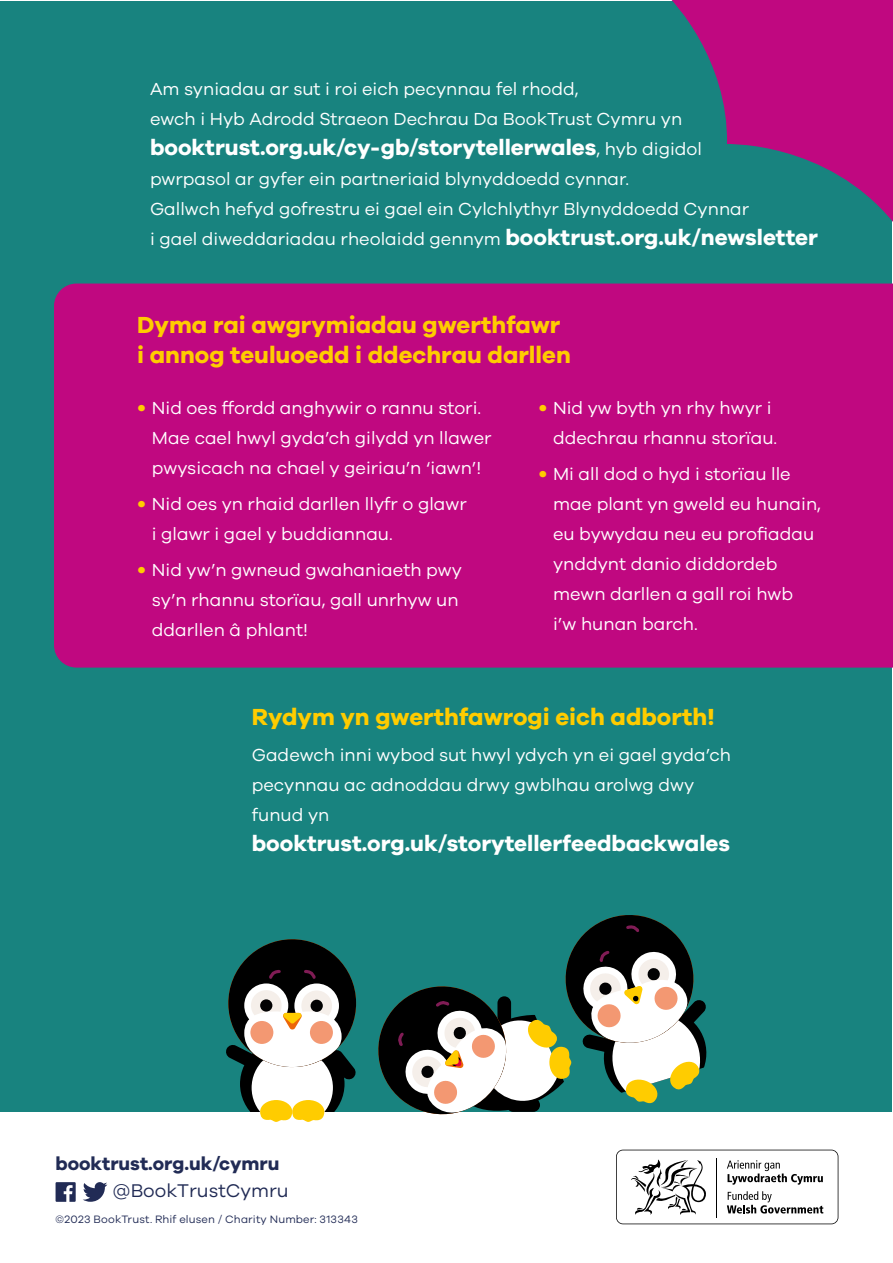
<style>
.page{position:relative;width:893px;height:1263px;background:#fff}
.page>*{position:absolute;margin:0;border:0;box-sizing:border-box;transform-origin:0 0}
.t1{font:700 24px/30px "Galano Grotesque";color:#fc0}
.t2{font:700 22.5px "Galano Grotesque";color:#fff}
.t3{font:700 18.9px "Galano Grotesque";color:#212b55}
.t4{font:18.9px "Galano Grotesque";color:#212b55}
.t5{font:18px/30px "Galano Grotesque";color:#fff}
.t6{font:11.1px "Galano Grotesque";letter-spacing:.01em;color:#212b55}
.s1{font-weight:400;font-size:18px}
.s2{font-weight:700;font-size:22.5px}
.s3{font-size:22.5px;color:#fc0}
</style>
<div class="page">
<div style="left:1px;top:1px;width:891px;height:1110px;background:#18837f"></div>
<div style="left:54px;top:284px;width:839px;height:384px;background:#c00880"></div>
<svg style="left:671px;top:0;width:222px;height:222px;fill:#c00880"></svg>
<svg style="left:225px;top:939px;width:132px;height:183px"></svg>
<svg style="left:56px;top:1182px;width:20px;height:20px"></svg>
<svg style="left:83px;top:1182px;width:24px;height:20px"></svg>
<svg style="left:370px;top:915px;width:468px;height:309px"></svg>
<p class="t5" style="left:150px;top:74px;width:534px">Am syniadau ar sut i roi eich pecynnau fel rhodd,<br>ewch i Hyb Adrodd Straeon Dechrau Da BookTrust Cymru yn</p>
<p class="t2" style="left:150px;top:134px;width:554px">booktrust.org.uk/cy-gb/storytellerwales<span class="s1">, hyb digidol</span></p>
<p class="t5" style="left:150px;top:164px;width:669px">pwrpasol ar gyfer ein partneriaid blynyddoedd cynnar.<br>Gallwch hefyd gofrestru ei gael ein Cylchlythyr Blynyddoedd Cynnar<br>i gael diweddariadau rheolaidd gennym <span class="s2">booktrust.org.uk/newsletter</span></p>
<h1 class="t1" style="left:137px;top:309px;width:435px">Dyma rai awgrymiadau gwerthfawr i annog teuluoedd i ddechrau darllen</h1>
<p class="t5" style="left:152px;top:392px;width:341px;text-indent:-15px"><span class="s3">•</span> Nid oes ffordd anghywir o rannu stori.<br>Mae cael hwyl gyda’ch gilydd yn llawer pwysicach na chael y geiriau’n ‘iawn’!</p>
<p class="t5" style="left:152px;top:488px;width:316px;text-indent:-15px"><span class="s3">•</span> Nid oes yn rhaid darllen llyfr o glawr i glawr i gael y buddiannau.</p>
<p class="t5" style="left:152px;top:554px;width:311px;text-indent:-15px"><span class="s3">•</span> Nid yw’n gwneud gwahaniaeth pwy sy’n rhannu storïau, gall unrhyw un ddarllen â phlant!</p>
<p class="t5" style="left:553px;top:392px;width:226px;text-indent:-15px"><span class="s3">•</span> Nid yw byth yn rhy hwyr i ddechrau rhannu storïau.</p>
<p class="t5" style="left:553px;top:458px;width:270px;text-indent:-15px"><span class="s3">•</span> Mi all dod o hyd i storïau lle mae plant yn gweld eu hunain, eu bywydau neu eu profiadau ynddynt danio diddordeb mewn darllen a gall roi hwb i’w hunan barch.</p>
<h1 class="t1" style="left:252px;top:701px;width:464px">Rydym yn gwerthfawrogi eich adborth!</h1>
<p class="t5" style="left:252px;top:740px;width:481px">Gadewch inni wybod sut hwyl ydych yn ei gael gyda’ch pecynnau ac adnoddau drwy gwblhau arolwg dwy funud yn</p>
<p class="t2" style="left:252px;top:830px;width:480px">booktrust.org.uk/storytellerfeedbackwales</p>
<p class="t3" style="left:56px;top:1152px;width:225px">booktrust.org.uk/cymru</p>
<p class="t4" style="left:112px;top:1179px;width:178px">@BookTrustCymru</p>
<p class="t6" style="left:39px;top:1214px;width:304px">©2023 BookTrust. Rhif elusen / Charity Number: 313343</p>
<p class="t3" style="left:39px;top:1154px;width:225px">booktrust.org.uk/cymru</p>
<p class="t4" style="left:96px;top:1181px;width:178px">@BookTrustCymru</p>
<p class="t6" style="left:56px;top:1212px;width:304px">©2023 BookTrust. Rhif elusen / Charity Number: 313343</p>
</div>
